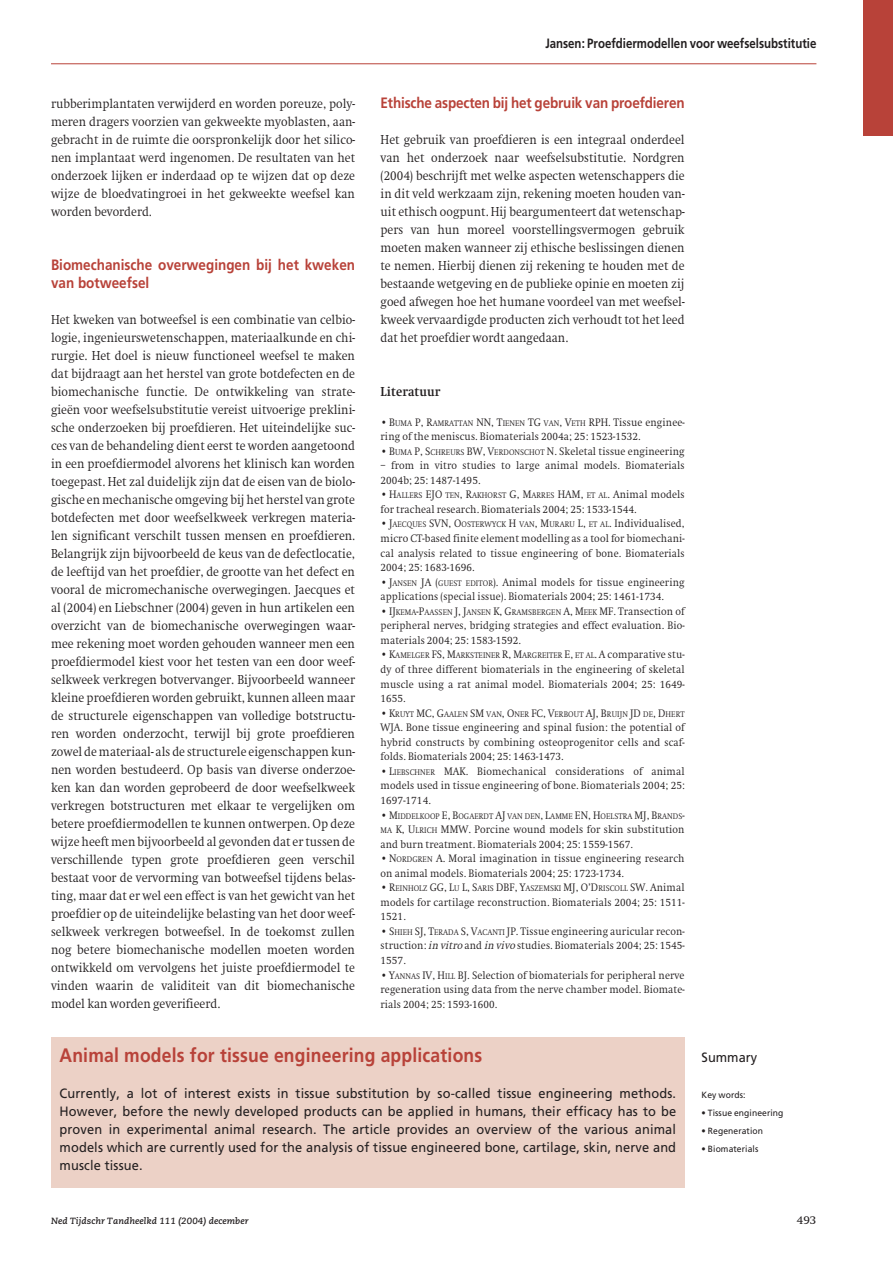
<style>
.page{position:relative;width:893px;height:1263px;background:#fff}
.page>*{position:absolute;margin:0;border:0;box-sizing:border-box;transform-origin:0 0}
.t1{font:700 19.5px "Frutiger";letter-spacing:.01em;color:#b84239;scale:.9 1}
.t2{font:700 15px/18px "Frutiger";color:#b84239;scale:.9 1}
.t3{font:300 13.5px/18px "Swift";color:#231f20;text-align:justify;scale:.9 1}
.t4{font:13.5px/18px "Frutiger";letter-spacing:.01em;color:#231f20;text-align:justify;scale:.95 1}
.t5{font:700 13.5px "Frutiger";color:#231f20;scale:.85 1}
.t6{font:700 13.5px "Swift";letter-spacing:.01em;color:#231f20;scale:.92 1}
.t7{font:12px "Swift";color:#231f20}
.t8{font:300 11.25px/14.5px "Swift";letter-spacing:.01em;color:#231f20;text-align:justify;scale:.92 1}
.t9{font:9px "Frutiger";letter-spacing:.01em;color:#231f20;scale:.95 1}
.t10{font:italic 700 9px "Caecilia";letter-spacing:.01em;color:#231f20}
.t11{font:300 8.4px "Swift";letter-spacing:.015em;color:#231f20;scale:.92 1}
.s1{font-size:8.4px}
.s2{font-size:11.25px}
.s3{font-style:italic}
</style>
<div class="page">
<hr style="left:51px;top:64px;width:765px;height:1px;background:#b84239">
<div style="left:863px;top:0;width:30px;height:136px;background:#b84239"></div>
<div style="left:51px;top:1037px;width:634px;height:151px;background:#ecd1c6"></div>
<p class="t3" style="left:51px;top:96px;width:339px">rubberimplantaten verwijderd en worden poreuze, poly&shy;meren dragers voorzien van gekweekte myoblasten, aan&shy;gebracht in de ruimte die oorspronkelijk door het silico&shy;nen implantaat werd ingenomen. De resultaten van het onderzoek lijken er inderdaad op te wijzen dat op deze wijze de bloedvatingroei in het gekweekte weefsel kan worden bevorderd.</p>
<p class="t2" style="left:51px;top:257px;width:339px">Biomechanische overwegingen bij het kweken van botweefsel</p>
<p class="t3" style="left:51px;top:312px;width:339px">Het kweken van botweefsel is een combinatie van celbio&shy;logie, ingenieurswetenschappen, materiaalkunde en chi&shy;rurgie. Het doel is nieuw functioneel weefsel te maken dat bijdraagt aan het herstel van grote botdefecten en de biomechanische functie. De ontwikkeling van strate&shy;gieën voor weefselsubstitutie vereist uitvoerige preklini&shy;sche onderzoeken bij proefdieren. Het uiteindelijke suc&shy;ces van de behandeling dient eerst te worden aangetoond in een proefdiermodel alvorens het klinisch kan worden toegepast. Het zal duidelijk zijn dat de eisen van de biolo&shy;gische en mechanische omgeving bij het herstel van grote botdefecten met door weefselkweek verkregen materia&shy;len significant verschilt tussen mensen en proefdieren.<br>Belangrijk zijn bijvoorbeeld de keus van de defectlocatie, de leeftijd van het proefdier, de grootte van het defect en vooral de micromechanische overwegingen. Jaecques et al (2004) en Liebschner (2004) geven in hun artikelen een overzicht van de biomechanische overwegingen waar&shy;mee rekening moet worden gehouden wanneer men een proefdiermodel kiest voor het testen van een door weef&shy;selkweek verkregen botvervanger. Bijvoorbeeld wanneer kleine proefdieren worden gebruikt, kunnen alleen maar de structurele eigenschappen van volledige botstructu&shy;ren worden onderzocht, terwijl bij grote proefdieren zowel de materiaal- als de structurele eigenschappen kun&shy;nen worden bestudeerd. Op basis van diverse onderzoe&shy;ken kan dan worden geprobeerd de door weefselkweek verkregen botstructuren met elkaar te vergelijken om betere proefdiermodellen te kunnen ontwerpen. Op deze wijze heeft men bijvoorbeeld al gevonden dat er tussen de verschillende typen grote proefdieren geen verschil bestaat voor de vervorming van botweefsel tijdens belas&shy;ting, maar dat er wel een effect is van het gewicht van het proefdier op de uiteindelijke belasting van het door weef&shy;selkweek verkregen botweefsel. In de toekomst zullen nog betere biomechanische modellen moeten worden ontwikkeld om vervolgens het juiste proefdiermodel te vinden waarin de validiteit van dit biomechanische model kan worden geverifieerd.</p>
<p class="t5" style="left:545px;top:38px;width:320px">Jansen: Proefdiermodellen voor weefselsubstitutie</p>
<p class="t2" style="left:381px;top:95px;width:339px">Ethische aspecten bij het gebruik van proefdieren</p>
<p class="t3" style="left:381px;top:132px;width:339px">Het gebruik van proefdieren is een integraal onderdeel van het onderzoek naar weefselsubstitutie. Nordgren (2004) beschrijft met welke aspecten wetenschappers die in dit veld werkzaam zijn, rekening moeten houden van&shy;uit ethisch oogpunt. Hij beargumenteert dat wetenschap&shy;pers van hun moreel voorstellingsvermogen gebruik moeten maken wanneer zij ethische beslissingen dienen te nemen. Hierbij dienen zij rekening te houden met de bestaande wetgeving en de publieke opinie en moeten zij goed afwegen hoe het humane voordeel van met weefsel&shy;kweek vervaardigde producten zich verhoudt tot het leed dat het proefdier wordt aangedaan.</p>
<p class="t6" style="left:381px;top:386px;width:66px">Literatuur</p>
<p class="t8" style="left:381px;top:416px;width:332px">•B<span class="s1">UMA</span> P, R<span class="s1">AMRATTAN</span> NN, T<span class="s1">IENEN</span> TG <span class="s1">VAN</span>, V<span class="s1">ETH</span> RPH. Tissue enginee&shy;ring of the meniscus. Biomaterials 2004a; 25: 1523-1532.</p>
<p class="t8" style="left:381px;top:445px;width:332px">•B<span class="s1">UMA</span> P, S<span class="s1">CHREURS</span> BW, V<span class="s1">ERDONSCHOT</span> N. Skeletal tissue engineering</p>
<p class="t8" style="left:381px;top:459px;width:332px">– from in vitro studies to large animal models. Biomaterials<br>2004b; 25: 1487-1495.</p>
<p class="t8" style="left:381px;top:488px;width:332px">•H<span class="s1">ALLERS</span> EJO <span class="s1">TEN</span>, R<span class="s1">AKHORST</span> G, M<span class="s1">ARRES</span> HAM, <span class="s1">ET AL</span>. Animal models for tracheal research. Biomaterials 2004; 25: 1533-1544.</p>
<p class="t8" style="left:381px;top:517px;width:332px">•J<span class="s1">AECQUES</span> SVN, O<span class="s1">OSTERWYCK</span> H <span class="s1">VAN</span>, M<span class="s1">URARU</span> L, <span class="s1">ET AL</span>. Individualised, micro CT-based finite element modelling as a tool for biomechani&shy;cal analysis related to tissue engineering of bone. Biomaterials 2004; 25: 1683-1696.</p>
<p class="t8" style="left:381px;top:576px;width:332px">•J<span class="s1">ANSEN</span> JA (<span class="s1">GUEST EDITOR</span>). Animal models for tissue engineering applications (special issue). Biomaterials 2004; 25: 1461-1734.</p>
<p class="t8" style="left:381px;top:605px;width:332px">• IJ<span class="s1">KEMA</span>-P<span class="s1">AASSEN</span> J, J<span class="s1">ANSEN</span> K, G<span class="s1">RAMSBERGEN</span> A, M<span class="s1">EEK</span> MF. Transection of peripheral nerves, bridging strategies and effect evaluation. Bio&shy;materials 2004; 25: 1583-1592.</p>
<p class="t11" style="left:381px;top:652px;width:332px"><span class="s2">•K</span>AMELGER <span class="s2">FS, M</span>ARKSTEINER <span class="s2">R, M</span>ARGREITER <span class="s2">E,</span> ET AL<span class="s2">. A comparative stu-</span></p>
<p class="t8" style="left:381px;top:663px;width:332px">dy of three different biomaterials in the engineering of skeletal muscle using a rat animal model. Biomaterials 2004; 25: 1649- 1655.</p>
<p class="t11" style="left:381px;top:711px;width:332px"><span class="s2">•K</span>RUYT <span class="s2">MC, G</span>AALEN <span class="s2">SM</span> VAN<span class="s2">, O</span>NER <span class="s2">FC, V</span>ERBOUT <span class="s2">AJ, B</span>RUIJN <span class="s2">JD</span> DE<span class="s2">, D</span>HERT</p>
<p class="t8" style="left:381px;top:721px;width:332px">WJA. Bone tissue engineering and spinal fusion: the potential of hybrid constructs by combining osteoprogenitor cells and scaf&shy;folds. Biomaterials 2004; 25: 1463-1473.</p>
<p class="t8" style="left:381px;top:765px;width:332px">•L<span class="s1">IEBSCHNER</span> MAK. Biomechanical considerations of animal models used in tissue engineering of bone. Biomaterials 2004; 25:<br>1697-1714.</p>
<p class="t11" style="left:381px;top:812px;width:332px"><span class="s2">•M</span>IDDELKOOP <span class="s2">E, B</span>OGAERDT <span class="s2">AJ</span> VAN DEN<span class="s2">, L</span>AMME <span class="s2">EN, H</span>OELSTRA <span class="s2">MJ, B</span>RANDS<span class="s2">-</span></p>
<p class="t8" style="left:381px;top:823px;width:332px"><span class="s1">MA</span> K, U<span class="s1">LRICH</span> MMW. Porcine wound models for skin substitution and burn treatment. Biomaterials 2004; 25: 1559-1567.</p>
<p class="t8" style="left:381px;top:852px;width:332px">•N<span class="s1">ORDGREN</span> A. Moral imagination in tissue engineering research on animal models. Biomaterials 2004; 25: 1723-1734.</p>
<p class="t8" style="left:381px;top:881px;width:332px">•R<span class="s1">EINHOLZ</span> GG, L<span class="s1">U</span> L, S<span class="s1">ARIS</span> DBF, Y<span class="s1">ASZEMSKI</span> MJ, O’D<span class="s1">RISCOLL</span> SW. Animal models for cartilage reconstruction. Biomaterials 2004; 25: 1511- 1521.</p>
<p class="t8" style="left:381px;top:925px;width:332px">•S<span class="s1">HIEH</span> SJ, T<span class="s1">ERADA</span> S, V<span class="s1">ACANTI</span> JP. Tissue engineering auricular recon&shy;struction: <span class="s3">in vitro</span> and <span class="s3">in vivo</span>studies. Biomaterials 2004; 25: 1545- 1557.</p>
<p class="t8" style="left:381px;top:968px;width:332px">•Y<span class="s1">ANNAS</span> IV, H<span class="s1">ILL</span> BJ. Selection of biomaterials for peripheral nerve regeneration using data from the nerve chamber model. Biomate&shy;rials 2004; 25: 1593-1600.</p>
<h1 class="t1" style="left:60px;top:1047px;width:471px">Animal models for tissue engineering applications</h1>
<p class="t4" style="left:60px;top:1085px;width:651px">Currently, a lot of interest exists in tissue substitution by so-called tissue engineering methods.<br>However, before the newly developed products can be applied in humans, their efficacy has to be proven in experimental animal research. The article provides an overview of the various animal models which are currently used for the analysis of tissue engineered bone, cartilage, skin, nerve and muscle tissue.</p>
<p class="t4" style="left:702px;top:1049px;width:60px">Summary</p>
<p class="t9" style="left:702px;top:1091px;width:48px">Key words:</p>
<p class="t9" style="left:702px;top:1109px;width:88px">• Tissue engineering</p>
<p class="t9" style="left:702px;top:1127px;width:66px">• Regeneration</p>
<p class="t9" style="left:702px;top:1145px;width:61px">• Biomaterials</p>
<p class="t10" style="left:51px;top:1217px;width:199px">Ned Tijdschr Tandheelkd 111 (2004) december</p>
<p class="t7" style="left:797px;top:1215px;width:21px">493</p>
</div>
